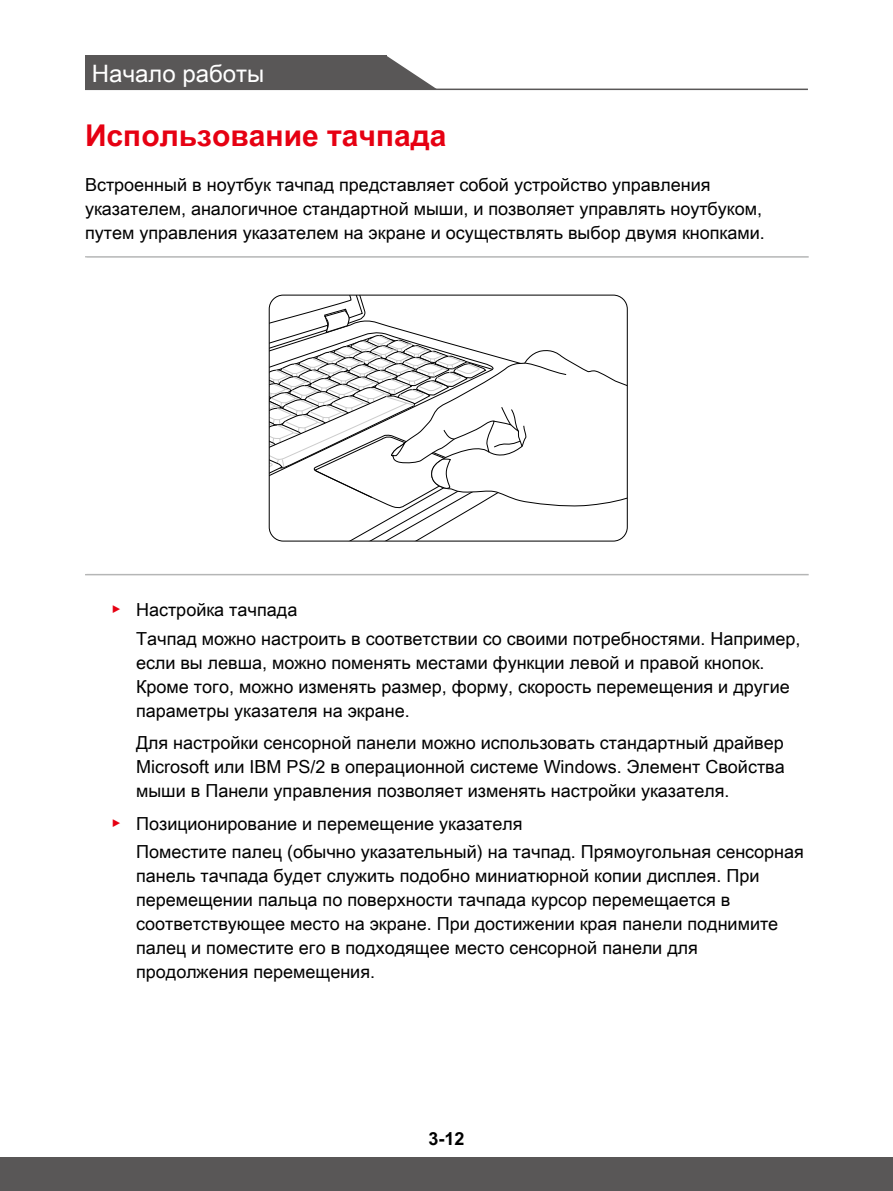
<style>
.page{position:relative;width:893px;height:1191px;background:#fff}
.page>*{position:absolute;margin:0;border:0;box-sizing:border-box;transform-origin:0 0}
.Title_1{font:700 30px "Arial Unicode MS";color:#e60012}
.t1{font:24px "Arial Unicode MS";color:#fff}
.Text_Left_-_8{font:18px/24px "Arial Unicode MS";color:#000}
.t2{font:700 18px "Arial Unicode MS";color:#000}
.s1{color:#e60012}
</style>
<div class="page">
<div style="left:85px;top:56px;width:301px;height:34px;background:#595757"></div>
<svg style="left:386px;top:56px;width:52px;height:33px"></svg>
<hr style="left:85px;top:89px;width:723px;height:1px;background:#595757">
<div style="left:0;top:1157px;width:893px;height:34px;background:#595757"></div>
<hr style="left:85px;top:256px;width:724px;height:2px;background:#b5b6b6">
<hr style="left:85px;top:574px;width:724px;height:1px;background:#b5b6b6">
<svg style="left:269px;top:509px;width:203px;height:32px"></svg>
<svg style="left:269px;top:296px;width:357px;height:213px"></svg>
<div style="left:269px;top:294px;width:359px;height:247px;border:1px solid #000;border-radius:14px"></div>
<h2 class="t1" style="left:92px;top:56px;width:174px">Начало работы</h2>
<p class="Title_1" style="left:85px;top:113px;width:363px">Использование тачпада</p>
<p class="Text_Left_-_8" style="left:85px;top:172px;width:681px">Встроенный в ноутбук тачпад представляет собой устройство управления указателем, аналогичное стандартной мыши, и позволяет управлять ноутбуком, путем управления указателем на экране и осуществлять выбор двумя кнопками.</p>
<p class="Text_Left_-_8" style="left:111px;top:597px;width:188px"><span class="s1">▶</span> Настройка тачпада</p>
<p class="Text_Left_-_8" style="left:136px;top:626px;width:666px">Тачпад можно настроить в соответствии со своими потребностями. Например, если вы левша, можно поменять местами функции левой и правой кнопок.<br>Кроме того, можно изменять размер, форму, скорость перемещения и другие параметры указателя на экране.</p>
<p class="Text_Left_-_8" style="left:136px;top:730px;width:650px;text-align:justify">Для настройки сенсорной панели можно использовать стандартный драйвер Microsoft или IBM PS/2 в операционной системе Windows. Элемент Свойства мыши в Панели управления позволяет изменять настройки указателя.</p>
<p class="Text_Left_-_8" style="left:111px;top:811px;width:414px"><span class="s1">▶</span> Позиционирование и перемещение указателя</p>
<p class="Text_Left_-_8" style="left:136px;top:839px;width:669px">Поместите палец (обычно указательный) на тачпад. Прямоугольная сенсорная панель тачпада будет служить подобно миниатюрной копии дисплея. При перемещении пальца по поверхности тачпада курсор перемещается в соответствующее место на экране. При достижении края панели поднимите палец и поместите его в подходящее место сенсорной панели для продолжения перемещения.</p>
<p class="t2" style="left:428px;top:1125px;width:38px">3-12</p>
</div>
